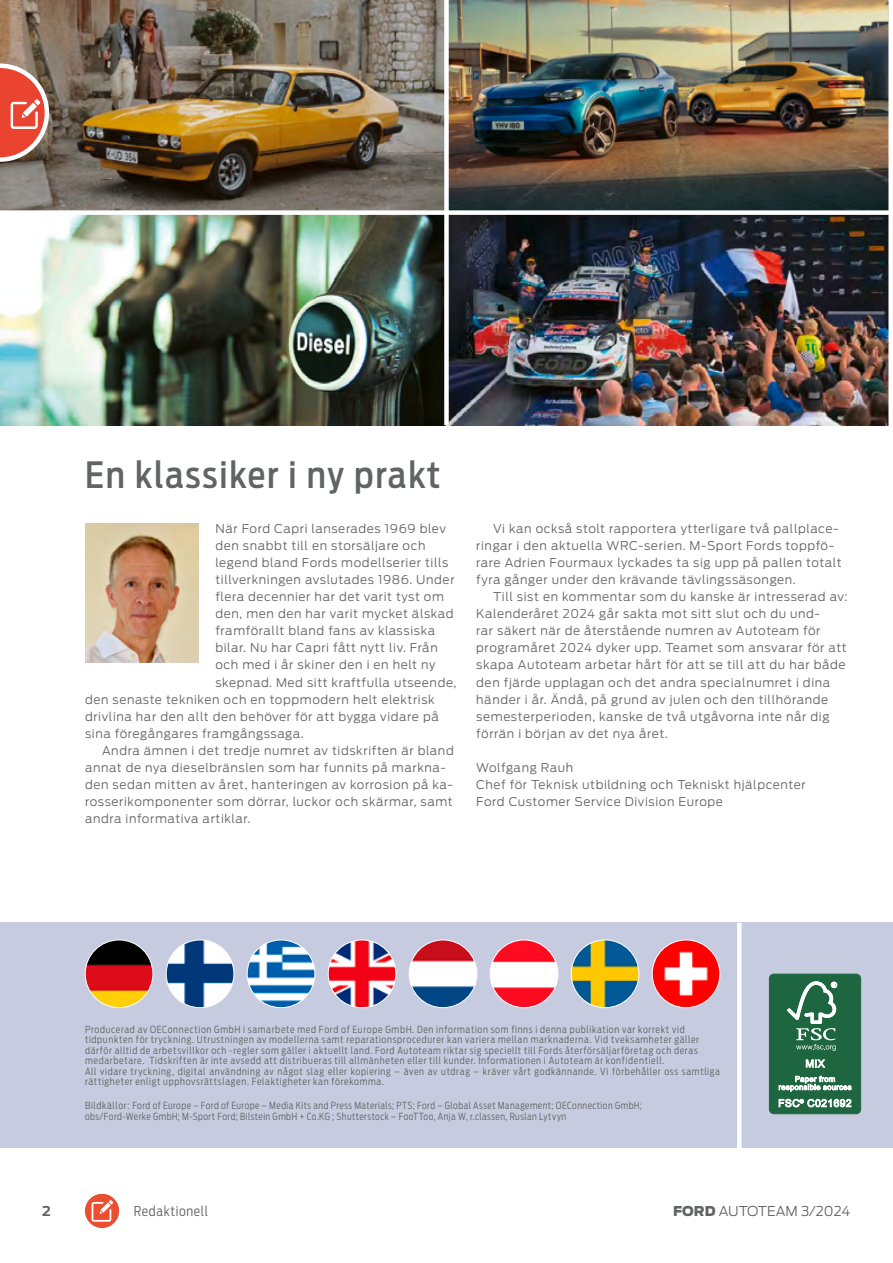
<style>
.page{position:relative;width:893px;height:1263px;background:#fff}
.page>*{position:absolute;margin:0;border:0;box-sizing:border-box;transform-origin:0 0}
.t1{font:500 36px "Ford Antenna Cond";letter-spacing:.05em;color:#626463}
.t2{font:300 13.5px "Ford Antenna";color:#626463}
.t3{font:300 13.5px "Ford Antenna Cond";letter-spacing:.05em;color:#626463}
.t4{font:700 13.5px "Ford Antenna";color:#626463}
.t5{font:300 12px/17.1px "Ford Antenna";letter-spacing:.05em;color:#626463}
.t6{font:300 9.75px/10.5px "Ford Antenna Cond";letter-spacing:.065em;color:#626463}
.s1{font-weight:900}
</style>
<div class="page">
<img style="left:0;top:0;width:444px;height:210px">
<img style="left:0;top:215px;width:444px;height:210px">
<img style="left:449px;top:0;width:439px;height:210px">
<img style="left:449px;top:215px;width:439px;height:210px">
<hr style="left:892px;top:0;width:1px;height:179px;background:#cfd0d0">
<hr style="left:892px;top:179px;width:1px;height:178px;background:#689523">
<svg style="left:0;top:64px;width:49px;height:98px"></svg>
<div style="left:0;top:923px;width:893px;height:225px;background:#c7cbdf"></div>
<div style="left:737px;top:923px;width:5px;height:225px;background:#fff"></div>
<img style="left:166px;top:940px;width:68px;height:68px;border-radius:34px">
<div style="left:166px;top:939px;width:68px;height:69px;border:1px solid #fff;border-radius:50%"></div>
<img style="left:247px;top:940px;width:68px;height:68px;border-radius:34px">
<div style="left:247px;top:939px;width:68px;height:69px;border:1px solid #fff;border-radius:50%"></div>
<img style="left:328px;top:940px;width:68px;height:68px;border-radius:34px">
<div style="left:328px;top:939px;width:68px;height:69px;border:1px solid #fff;border-radius:50%"></div>
<img style="left:409px;top:940px;width:68px;height:68px;border-radius:34px">
<div style="left:409px;top:939px;width:68px;height:69px;border:1px solid #fff;border-radius:50%"></div>
<img style="left:490px;top:940px;width:68px;height:68px;border-radius:34px">
<div style="left:490px;top:939px;width:68px;height:69px;border:1px solid #fff;border-radius:50%"></div>
<img style="left:571px;top:940px;width:68px;height:68px;border-radius:34px">
<div style="left:571px;top:939px;width:68px;height:69px;border:1px solid #fff;border-radius:50%"></div>
<img style="left:652px;top:940px;width:68px;height:68px;border-radius:34px">
<div style="left:652px;top:939px;width:68px;height:69px;border:1px solid #fff;border-radius:50%"></div>
<img style="left:85px;top:940px;width:68px;height:68px;border-radius:34px">
<div style="left:85px;top:939px;width:68px;height:69px;border:1px solid #fff;border-radius:50%"></div>
<div style="left:769px;top:974px;width:92px;height:140px;background:#1e6640;border-radius:5px"></div>
<div style="left:769px;top:974px;width:92px;height:140px;border:1px solid #1e6640;border-radius:5px"></div>
<svg style="left:787px;top:981px;width:50px;height:70px"></svg>
<svg style="left:806px;top:1059px;width:19px;height:9px"></svg>
<svg style="left:779px;top:1076px;width:73px;height:15px"></svg>
<svg style="left:779px;top:1099px;width:72px;height:8px"></svg>
<div style="left:85px;top:1194px;width:34px;height:34px;background:#e94f30;border-radius:50%"></div>
<svg style="left:92px;top:1200px;width:21px;height:22px"></svg>
<img style="left:85px;top:523px;width:113px;height:139px">
<h1 class="t1" style="left:85px;top:444px;width:357px">En klassiker i ny prakt</h1>
<p class="t5" style="left:215px;top:518px;width:232px">När Ford Capri lanserades 1969 blev</p>
<p class="t5" style="left:215px;top:535px;width:212px">den snabbt till en storsäljare och</p>
<p class="t5" style="left:215px;top:552px;width:234px">legend bland Fords modellserier tills</p>
<p class="t5" style="left:215px;top:570px;width:241px">tillverkningen avslutades 1986. Under</p>
<p class="t5" style="left:215px;top:587px;width:230px">flera decennier har det varit tyst om</p>
<p class="t5" style="left:215px;top:604px;width:240px">den, men den har varit mycket älskad</p>
<p class="t5" style="left:215px;top:621px;width:221px">framförallt bland fans av klassiska</p>
<p class="t5" style="left:215px;top:638px;width:224px">bilar. Nu har Capri fått nytt liv. Från</p>
<p class="t5" style="left:215px;top:655px;width:221px">och med i år skiner den i en helt ny</p>
<p class="t5" style="left:215px;top:672px;width:243px">skepnad. Med sitt kraftfulla utseende,</p>
<p class="t5" style="left:85px;top:689px;width:351px">den senaste tekniken och en toppmodern helt elektrisk</p>
<p class="t5" style="left:85px;top:706px;width:355px">drivlina har den allt den behöver för att bygga vidare på</p>
<p class="t5" style="left:85px;top:723px;width:220px">sina föregångares framgångssaga.</p>
<p class="t5" style="left:102px;top:741px;width:353px">Andra ämnen i det tredje numret av tidskriften är bland</p>
<p class="t5" style="left:85px;top:758px;width:362px">annat de nya dieselbränslen som har funnits på markna-</p>
<p class="t5" style="left:85px;top:775px;width:369px">den sedan mitten av året, hanteringen av korrosion på ka-</p>
<p class="t5" style="left:85px;top:792px;width:369px">rosserikomponenter som dörrar, luckor och skärmar, samt</p>
<p class="t5" style="left:85px;top:809px;width:167px">andra informativa artiklar.</p>
<p class="t5" style="left:476px;top:518px;width:367px;text-indent:17px">Vi kan också stolt rapportera ytterligare två pallplace&shy;ringar i den aktuella WRC-serien. M-Sport Fords toppfö&shy;rare Adrien Fourmaux lyckades ta sig upp på pallen totalt fyra gånger under den krävande tävlingssäsongen.</p>
<p class="t5" style="left:476px;top:587px;width:373px;text-indent:17px">Till sist en kommentar som du kanske är intresserad av:<br>Kalenderåret 2024 går sakta mot sitt slut och du und-<br>rar säkert när de återstående numren av Autoteam för programåret 2024 dyker upp. Teamet som ansvarar för att skapa Autoteam arbetar hårt för att se till att du har både den fjärde upplagan och det andra specialnumret i dina händer i år. Ändå, på grund av julen och den tillhörande semesterperioden, kanske de två utgåvorna inte når dig förrän i början av det nya året.</p>
<p class="t5" style="left:476px;top:758px;width:331px">Wolfgang Rauh<br>Chef för Teknisk utbildning och Tekniskt hjälpcenter<br>Ford Customer Service Division Europe</p>
<p class="t6" style="left:85px;top:1022px;width:636px">Producerad av OEConnection GmbH i samarbete med Ford of Europe GmbH. Den information som finns i denna publikation var korrekt vid tidpunkten för tryckning. Utrustningen av modellerna samt reparationsprocedurer kan variera mellan marknaderna. Vid tveksamheter gäller därför alltid de arbetsvillkor och -regler som gäller i aktuellt land. Ford Autoteam riktar sig speciellt till Fords återförsäljarföretag och deras medarbetare. Tidskriften är inte avsedd att distribueras till allmänheten eller till kunder. Informationen i Autoteam är konfidentiell.<br>All vidare tryckning, digital användning av något slag eller kopiering – även av utdrag – kräver vårt godkännande. Vi förbehåller oss samtliga rättigheter enligt upphovsrättslagen. Felaktigheter kan förekomma.</p>
<p class="t6" style="left:85px;top:1099px;width:558px">Bildkällor: Ford of Europe – Ford of Europe – Media Kits and Press Materials; PTS; Ford – Global Asset Management; OEConnection GmbH; obs/Ford-Werke GmbH; M-Sport Ford; Bilstein GmbH + Co.KG ; Shutterstock – FooTToo, Anja W, r.classen, Ruslan Lytvyn</p>
<p class="t4" style="left:42px;top:1199px;width:10px">2</p>
<p class="t3" style="left:134px;top:1200px;width:76px">Redaktionell</p>
<p class="t2" style="left:673px;top:1200px;width:179px"><span class="s1">FORD</span> AUTOTEAM 3/2024</p>
</div>
